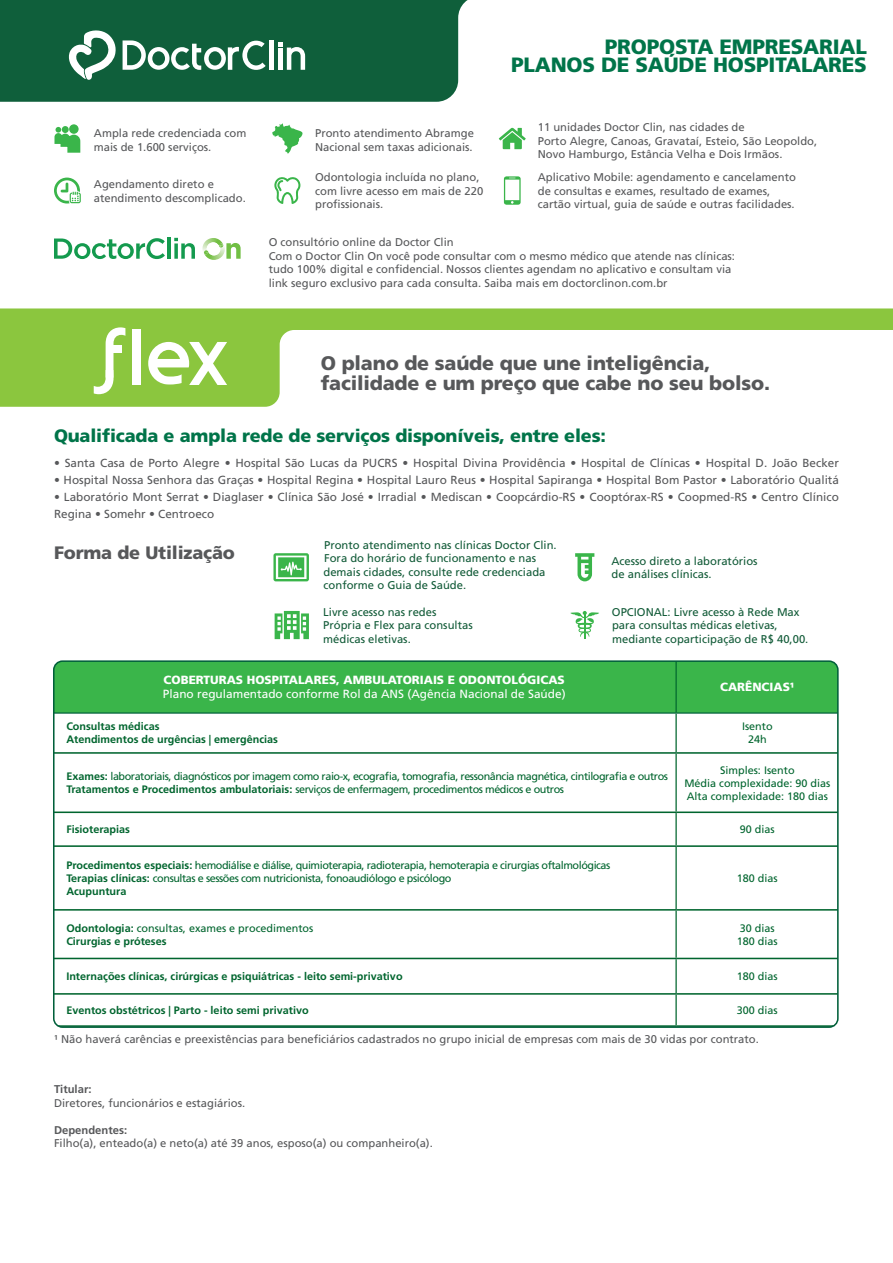
<style>
.page{position:relative;width:893px;height:1263px;background:#fff}
.page>*{position:absolute;margin:0;border:0;box-sizing:border-box;transform-origin:0 0}
.t1{font:900 20.7px/18.1px "Frutiger LT Std";letter-spacing:-.01em;color:#007449;text-align:right}
.t2{font:900 19.65px/20.5px "Frutiger LT Std";letter-spacing:-.01em;color:#57585a}
.t3{font:900 18px "Frutiger LT Std";letter-spacing:-.01em;color:#007449}
.t4{font:900 18px "Frutiger LT Std";letter-spacing:-.01em;color:#57585a}
.t5{font:900 11.85px "Frutiger LT Std";color:#fff}
.t6{font:11.85px "Frutiger LT Std";color:#fff}
.t7{font:11.7px/17.2px "Frutiger LT Std";color:#57585a}
.t8{font:11.25px/13.5px "Frutiger LT Std";color:#57585a}
.t9{font:11.25px/13.5px "Frutiger LT Std";color:#125b38}
.t10{font:700 11.25px "Frutiger LT Std";color:#57585a}
.t11{font:10.8px/13px "Frutiger LT Std";letter-spacing:-.04em;color:#00652e}
.t12{font:700 10.8px/13px "Frutiger LT Std";color:#00652e}
.t13{font:10.8px/13px "Frutiger LT Std";color:#00652e;text-align:center}
.s1{font-weight:700}
.s2{font-weight:400}
</style>
<div class="page">
<svg style="left:504px;top:176px;width:17px;height:29px"></svg>
<svg style="left:274px;top:177px;width:26px;height:27px"></svg>
<svg style="left:54px;top:178px;width:27px;height:26px"></svg>
<svg style="left:499px;top:128px;width:27px;height:21px"></svg>
<svg style="left:272px;top:123px;width:31px;height:31px"></svg>
<svg style="left:54px;top:124px;width:26px;height:29px"></svg>
<div style="left:0;top:0;width:468px;height:102px;background:#0f5f3b"></div>
<div style="left:269px;top:40px;width:5px;height:30px;background:#fff"></div>
<svg style="left:278px;top:42px;width:27px;height:28px"></svg>
<svg style="left:123px;top:40px;width:143px;height:30px"></svg>
<svg style="left:68px;top:29px;width:49px;height:51px"></svg>
<svg style="left:0;top:308px;width:893px;height:99px"></svg>
<div style="left:132px;top:329px;width:8px;height:55px;background:#fff"></div>
<svg style="left:148px;top:342px;width:79px;height:43px"></svg>
<svg style="left:94px;top:327px;width:31px;height:67px"></svg>
<div style="left:56px;top:663px;width:780px;height:49px;background:#3ab54a"></div>
<hr style="left:675px;top:661px;width:2px;height:51px;background:#00652e">
<hr style="left:54px;top:712px;width:622px;height:2px;background:#005f3a">
<hr style="left:676px;top:712px;width:162px;height:2px;background:#005f3a">
<hr style="left:54px;top:752px;width:622px;height:2px;background:#00652e">
<hr style="left:676px;top:752px;width:162px;height:2px;background:#00652e">
<hr style="left:54px;top:811px;width:622px;height:2px;background:#00652e">
<hr style="left:676px;top:811px;width:162px;height:2px;background:#00652e">
<hr style="left:54px;top:845px;width:622px;height:2px;background:#00652e">
<hr style="left:676px;top:845px;width:162px;height:2px;background:#00652e">
<hr style="left:54px;top:909px;width:622px;height:2px;background:#00652e">
<hr style="left:676px;top:909px;width:162px;height:2px;background:#00652e">
<hr style="left:54px;top:958px;width:622px;height:1px;background:#00652e">
<hr style="left:676px;top:958px;width:162px;height:1px;background:#00652e">
<hr style="left:54px;top:993px;width:622px;height:2px;background:#00652e">
<hr style="left:54px;top:995px;width:1px;height:30px;background:#00652e">
<hr style="left:676px;top:993px;width:162px;height:2px;background:#00652e">
<hr style="left:838px;top:995px;width:1px;height:30px;background:#00652e">
<hr style="left:54px;top:1025px;width:622px;height:2px;background:#00652e">
<hr style="left:676px;top:1025px;width:162px;height:2px;background:#00652e">
<hr style="left:675px;top:714px;width:2px;height:38px;background:#00652e">
<hr style="left:675px;top:754px;width:2px;height:57px;background:#00652e">
<hr style="left:675px;top:813px;width:2px;height:32px;background:#00652e">
<hr style="left:675px;top:847px;width:2px;height:62px;background:#00652e">
<hr style="left:675px;top:911px;width:2px;height:47px;background:#00652e">
<hr style="left:675px;top:959px;width:2px;height:34px;background:#00652e">
<hr style="left:675px;top:995px;width:2px;height:30px;background:#00652e">
<div style="left:53px;top:660px;width:786px;height:368px;border:2px solid #005f3a;border-radius:9px"></div>
<svg style="left:273px;top:553px;width:36px;height:28px"></svg>
<svg style="left:275px;top:611px;width:34px;height:28px"></svg>
<svg style="left:570px;top:611px;width:29px;height:28px"></svg>
<svg style="left:575px;top:553px;width:19px;height:28px"></svg>
<img style="left:202px;top:238px;width:21px;height:12px">
<svg style="left:54px;top:238px;width:111px;height:21px"></svg>
<hr style="left:167px;top:238px;width:4px;height:21px;background:#149a4e">
<svg style="left:174px;top:238px;width:21px;height:21px"></svg>
<img style="left:204px;top:245px;width:15px;height:15px">
<svg style="left:219px;top:243px;width:22px;height:16px"></svg>
<svg style="left:203px;top:250px;width:5px;height:4px"></svg>
<h1 class="t1" style="left:511px;top:37px;width:357px">PROPOSTA EMPRESARIAL<br>PLANOS DE SAÚDE HOSPITALARES</h1>
<p class="t8" style="left:94px;top:127px;width:154px">Ampla rede credenciada com mais de 1.600 serviços.</p>
<p class="t8" style="left:538px;top:121px;width:281px">11 unidades Doctor Clin, nas cidades de<br>Porto Alegre, Canoas, Gravataí, Esteio, São Leopoldo,<br>Novo Hamburgo, Estância Velha e Dois Irmãos.</p>
<p class="t8" style="left:315px;top:127px;width:160px">Pronto atendimento Abramge<br>Nacional sem taxas adicionais.</p>
<p class="t8" style="left:94px;top:177px;width:153px">Agendamento direto e atendimento descomplicado.</p>
<p class="t8" style="left:315px;top:171px;width:170px">Odontologia incluída no plano, com livre acesso em mais de 220 profissionais.</p>
<p class="t8" style="left:538px;top:171px;width:260px">Aplicativo Mobile: agendamento e cancelamento de consultas e exames, resultado de exames, cartão virtual, guia de saúde e outras facilidades.</p>
<p class="t8" style="left:269px;top:235px;width:468px">O consultório online da Doctor Clin<br>Com o Doctor Clin On você pode consultar com o mesmo médico que atende nas clínicas: tudo 100% digital e confidencial. Nossos clientes agendam no aplicativo e consultam via link seguro exclusivo para cada consulta. Saiba mais em doctorclinon.com.br</p>
<h2 class="t2" style="left:321px;top:352px;width:451px">O plano de saúde que une inteligência, facilidade e um preço que cabe no seu bolso.</h2>
<h3 class="t3" style="left:54px;top:425px;width:554px">Qualificada e ampla rede de serviços disponíveis, entre eles:</h3>
<p class="t7" style="left:54px;top:454px;width:786px">• Santa Casa de Porto Alegre • Hospital São Lucas da PUCRS • Hospital Divina Providência • Hospital de Clínicas • Hospital D. João Becker</p>
<p class="t7" style="left:54px;top:471px;width:786px">• Hospital Nossa Senhora das Graças • Hospital Regina • Hospital Lauro Reus • Hospital Sapiranga • Hospital Bom Pastor • Laboratório Qualitá</p>
<p class="t7" style="left:54px;top:488px;width:786px">• Laboratório Mont Serrat • Diaglaser • Clínica São José • Irradial • Mediscan • Coopcárdio-RS • Cooptórax-RS • Coopmed-RS • Centro Clínico<br>Regina • Somehr • Centroeco</p>
<h3 class="t4" style="left:54px;top:542px;width:182px">Forma de Utilização</h3>
<p class="t9" style="left:323px;top:538px;width:235px">Pronto atendimento nas clínicas Doctor Clin.<br>Fora do horário de funcionamento e nas demais cidades, consulte rede credenciada conforme o Guia de Saúde.</p>
<p class="t9" style="left:323px;top:605px;width:151px">Livre acesso nas redes<br>Própria e Flex para consultas médicas eletivas.</p>
<p class="t9" style="left:612px;top:605px;width:198px">OPCIONAL: Livre acesso à Rede Max para consultas médicas eletivas, mediante coparticipação de R$ 40,00.</p>
<p class="t9" style="left:611px;top:554px;width:148px">Acesso direto a laboratórios de análises clínicas.</p>
<p class="t5" style="left:164px;top:672px;width:403px">COBERTURAS HOSPITALARES, AMBULATORIAIS E ODONTOLÓGICAS</p>
<p class="t6" style="left:163px;top:687px;width:404px">Plano regulamentado conforme Rol da ANS (Agência Nacional de Saúde)</p>
<p class="t5" style="left:720px;top:680px;width:76px">CARÊNCIAS¹</p>
<p class="t12" style="left:66px;top:720px;width:213px">Consultas médicas<br>Atendimentos de urgências | emergências</p>
<p class="t13" style="left:742px;top:720px;width:32px">Isento<br>24h</p>
<p class="t11" style="left:66px;top:770px;width:603px"><span class="s1">Exames:</span> laboratoriais, diagnósticos por imagem como raio-x, ecografia, tomografia, ressonância magnética, cintilografia e outros<br><span class="s1">Tratamentos e Procedimentos ambulatoriais:</span> serviços de enfermagem, procedimentos médicos e outros</p>
<p class="t13" style="left:684px;top:763px;width:148px">Simples: Isento<br>Média complexidade: 90 dias<br>Alta complexidade: 180 dias</p>
<p class="t12" style="left:66px;top:823px;width:65px">Fisioterapias</p>
<p class="t11" style="left:740px;top:823px;width:36px">90 dias</p>
<p class="t11" style="left:66px;top:859px;width:546px"><span class="s1">Procedimentos especiais:</span> hemodiálise e diálise, quimioterapia, radioterapia, hemoterapia e cirurgias oftalmológicas<br><span class="s1">Terapias clínicas:</span> consultas e sessões com nutricionista, fonoaudiólogo e psicólogo<br><span class="s1">Acupuntura</span></p>
<p class="t11" style="left:737px;top:872px;width:42px">180 dias</p>
<p class="t12" style="left:66px;top:921px;width:249px">Odontologia: <span class="s2">consultas, exames e procedimentos<br></span>Cirurgias e próteses</p>
<p class="t13" style="left:737px;top:921px;width:42px;text-align:left">30 dias<br>180 dias</p>
<p class="t12" style="left:66px;top:970px;width:338px">Internações clínicas, cirúrgicas e psiquiátricas - leito semi-privativo</p>
<p class="t11" style="left:737px;top:970px;width:42px">180 dias</p>
<p class="t12" style="left:66px;top:1004px;width:244px">Eventos obstétricos | Parto - leito semi privativo</p>
<p class="t11" style="left:737px;top:1004px;width:42px">300 dias</p>
<p class="t8" style="left:54px;top:1032px;width:706px">1 Não haverá carências e preexistências para beneficiários cadastrados no grupo inicial de empresas com mais de 30 vidas por contrato.</p>
<p class="t10" style="left:54px;top:1082px;width:39px">Titular:</p>
<p class="t8" style="left:54px;top:1096px;width:193px">Diretores, funcionários e estagiários.</p>
<p class="t10" style="left:54px;top:1123px;width:75px">Dependentes:</p>
<p class="t8" style="left:54px;top:1136px;width:380px">Filho(a), enteado(a) e neto(a) até 39 anos, esposo(a) ou companheiro(a).</p>
</div>
